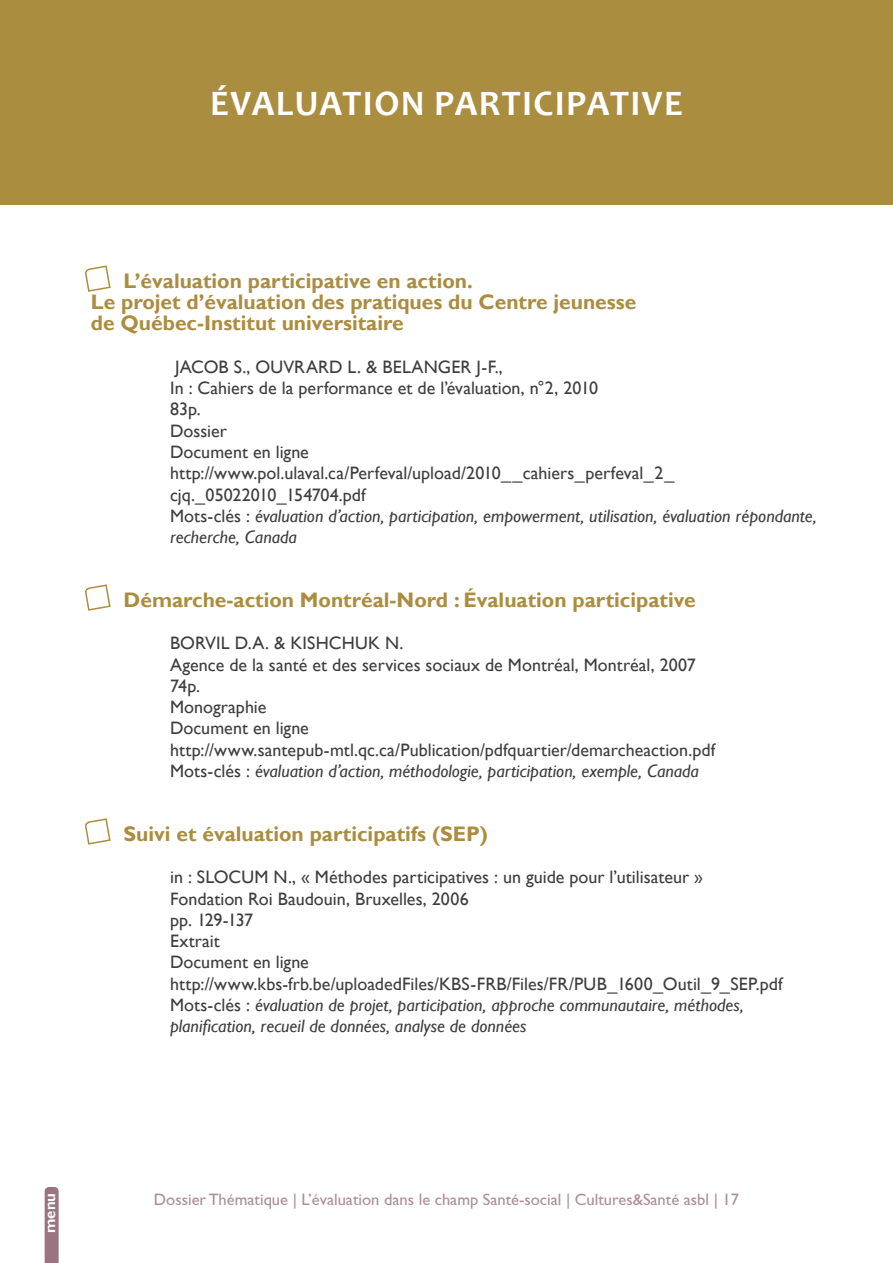
<style>
.page{position:relative;width:893px;height:1263px;background:#fff}
.page>*{position:absolute;margin:0;border:0;box-sizing:border-box;transform-origin:0 0}
.t1{font:700 36px "Candara";letter-spacing:.04em;color:#fff}
.t2{font:700 21px/21.3px "Gill Sans";color:#ab8d40}
.t3{font:18px/21.3px "Gill Sans";color:#3e3e3f}
.t4{font:16.5px "Gill Sans";color:#ad8c95}
.t5{font:700 15px "Gill Sans";color:#fff}
.s1{font-style:italic}
</style>
<div class="page">
<div style="left:0;top:0;width:893px;height:204px;background:#ab8d40"></div>
<svg style="left:45px;top:1187px;width:14px;height:76px"></svg>
<svg style="left:85px;top:265px;width:26px;height:27px"></svg>
<svg style="left:85px;top:584px;width:26px;height:27px"></svg>
<svg style="left:85px;top:818px;width:26px;height:27px"></svg>
<h1 class="t1" style="left:210px;top:81px;width:474px">ÉVALUATION PARTICIPATIVE</h1>
<p class="t2" style="left:91px;top:271px;width:547px;text-indent:33px">L’évaluation participative en action.<br>Le projet d’évaluation des pratiques du Centre jeunesse de Québec-Institut universitaire</p>
<p class="t3" style="left:170px;top:357px;width:648px">JACOB S., OUVRARD L. &amp; BELANGER J-F.,<br>In : Cahiers de la performance et de l’évaluation, n°2, 2010<br>83p.<br>Dossier<br>Document en ligne http://www.pol.ulaval.ca/Perfeval/upload/2010__cahiers_perfeval_2_ cjq._05022010_154704.pdf<br>Mots-clés : <span class="s1">évaluation d’action, participation, empowerment, utilisation, évaluation répondante, recherche, Canada</span></p>
<p class="t2" style="left:124px;top:590px;width:573px">Démarche-action Montréal-Nord : évaluation participative</p>
<p class="t3" style="left:170px;top:633px;width:547px">BORVIL D.A. &amp; KISHCHUK N.<br>Agence de la santé et des services sociaux de Montréal, Montréal, 2007<br>74p.<br>Monographie<br>Document en ligne http://www.santepub-mtl.qc.ca/Publication/pdfquartier/demarcheaction.pdf Mots-clés : <span class="s1">évaluation d’action, méthodologie, participation, exemple, Canada</span></p>
<p class="t2" style="left:124px;top:823px;width:366px">Suivi et évaluation participatifs (SEP)</p>
<p class="t3" style="left:170px;top:867px;width:614px">in : SLOCUM N., « Méthodes participatives : un guide pour l’utilisateur »<br>Fondation Roi Baudouin, Bruxelles, 2006<br>pp. 129-137<br>Extrait<br>Document en ligne http://www.kbs-frb.be/uploadedFiles/KBS-FRB/Files/FR/PUB_1600_Outil_9_SEP.pdf Mots-clés : <span class="s1">évaluation de projet, participation, approche communautaire, méthodes, planification, recueil de données, analyse de données</span></p>
<p class="t5" style="left:41px;top:1233px;width:41px;rotate:-90deg">menu</p>
<p class="t4" style="left:154px;top:1189px;width:587px">Dossier Thématique | L’évaluation dans le champ Santé-social | Cultures&amp;Santé asbl | 17</p>
</div>
